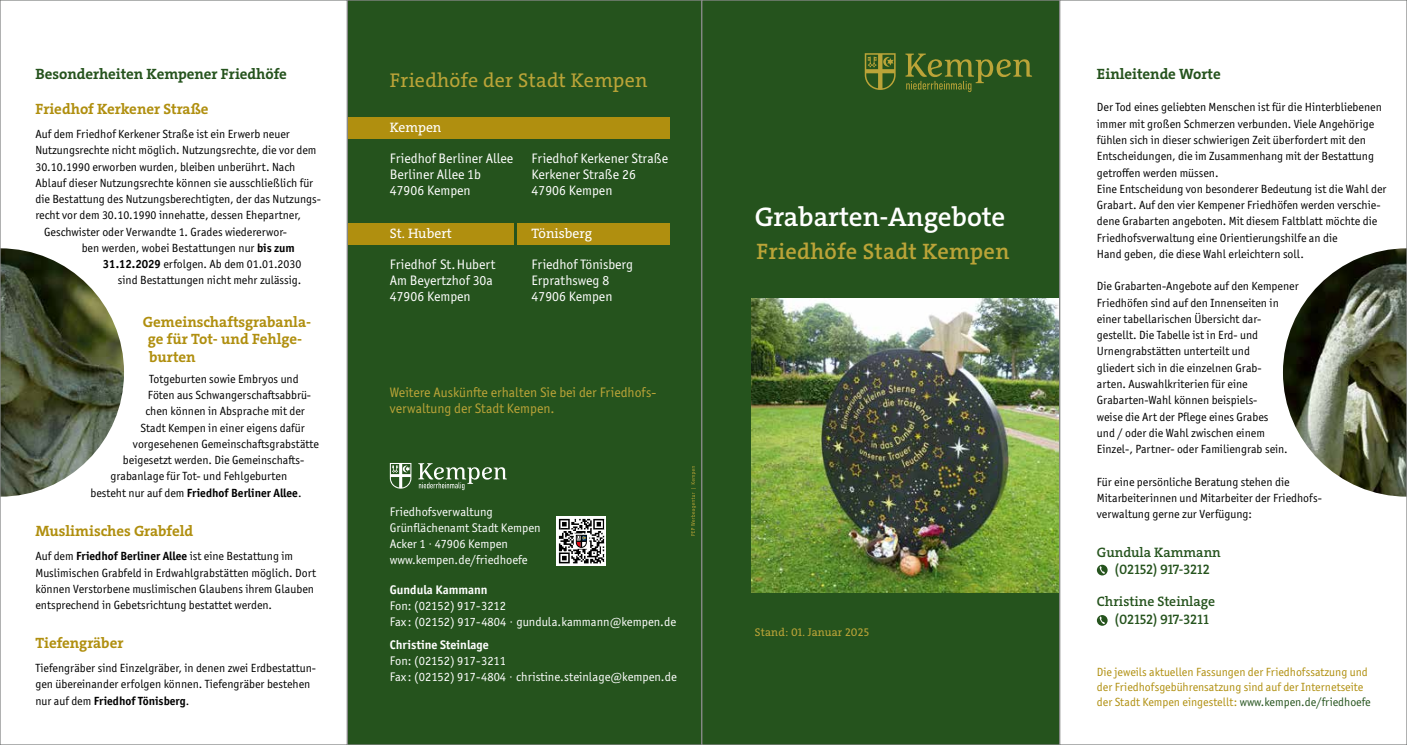
<style>
.page{position:relative;width:1407px;height:745px;background:#fff}
.page>*{position:absolute;margin:0;border:0;box-sizing:border-box;transform-origin:0 0}
.t1{font:600 27.12px "The Serif";color:#fff}
.t2{font:600 22.5px "The Serif";letter-spacing:.015em;color:#bba438}
.t3{font:20px "The Serif";letter-spacing:.015em;color:#bba438}
.t4{font:700 15px/17.5px "The Serif";color:#b08f0f}
.t5{font:700 15px "The Serif";color:#25531d}
.t6{font:13.75px/16.2px "Officina Sans ITC Pro";color:#fff}
.t7{font:13.75px/16.2px "Officina Sans ITC Pro";color:#bba438}
.t8{font:600 13.75px/17.5px "The Serif";color:#25531d;text-align:center}
.t9{font:13.75px "The Serif";color:#fff}
.t10{font:12.5px/15.8px "Officina Sans ITC Pro";color:#fff}
.t11{font:700 12.5px "Officina Sans ITC Pro";color:#fff}
.t12{font:11.88px/16.2px "Officina Sans ITC Pro";color:#000}
.t13{font:11.88px/15px "Officina Sans ITC Pro";color:#b08f0f}
.t14{font:700 11.88px "Officina Sans ITC Pro";color:#000}
.t15{font:11.25px "The Serif";letter-spacing:.015em;color:#bba438}
.s1{font-weight:700}
.s2{font-weight:400}
.s3{color:#25531d}
</style>
<div class="page">
<div style="left:347px;top:0;width:712px;height:744px;background:#25531d"></div>
<div style="left:347px;top:117px;width:323px;height:21px;background:#b08f0f"></div>
<div style="left:347px;top:223px;width:167px;height:21px;background:#b08f0f"></div>
<div style="left:517px;top:223px;width:153px;height:21px;background:#b08f0f"></div>
<svg style="left:691px;top:466px;width:5px;height:69px"></svg>
<img style="left:751px;top:298px;width:306px;height:294px">
<svg style="left:1097px;top:564px;width:10px;height:11px"></svg>
<svg style="left:1097px;top:615px;width:10px;height:10px"></svg>
<svg style="left:418px;top:463px;width:89px;height:27px"></svg>
<svg style="left:390px;top:463px;width:21px;height:25px"></svg>
<svg style="left:905px;top:54px;width:127px;height:38px"></svg>
<svg style="left:865px;top:53px;width:30px;height:37px"></svg>
<img style="left:2px;top:248px;width:122px;height:248px">
<img style="left:1283px;top:248px;width:122px;height:248px">
<svg style="left:556px;top:516px;width:50px;height:49px"></svg>
<img style="left:558px;top:518px;width:46px;height:45px">
<svg style="left:576px;top:534px;width:11px;height:13px"></svg>
<p class="t5" style="left:35px;top:64px;width:253px">Besonderheiten Kempener Friedhöfe</p>
<p class="t4" style="left:35px;top:100px;width:175px">Friedhof Kerkener Straße</p>
<p class="t5" style="left:1097px;top:64px;width:125px">Einleitende Worte</p>
<p class="t12" style="left:1097px;top:99px;width:291px">Der Tod eines geliebten Menschen ist für die Hinterbliebenen immer mit großen Schmerzen verbunden. Viele Angehörige fühlen sich in dieser schwierigen Zeit überfordert mit den Entscheidungen, die im Zusammenhang mit der Bestattung getroffen werden müssen.<br>Eine Entscheidung von besonderer Bedeutung ist die Wahl der Grabart. Auf den vier Kempener Friedhöfen werden verschie&shy;dene Grabarten angeboten. Mit diesem Faltblatt möchte die Friedhofsverwaltung eine Orientierungshilfe an die<br>Hand geben, die diese Wahl erleichtern soll.</p>
<p class="t12" style="left:1097px;top:278px;width:203px">Die Grabarten-Angebote auf den Kempener Friedhöfen sind auf den Innenseiten in einer tabellarischen Übersicht dar&shy;gestellt. Die Tabelle ist in Erd- und Urnengrabstätten unterteilt und<br>gliedert sich in die einzelnen Grab-<br>arten. Auswahlkriterien für eine Grabarten-Wahl können beispiels-<br>weise die Art der Pflege eines Grabes<br>und / oder die Wahl zwischen einem Einzel-, Partner- oder Familiengrab sein.</p>
<p class="t12" style="left:1097px;top:473px;width:226px">Für eine persönliche Beratung stehen die<br>Mitarbeiterinnen und Mitarbeiter der Friedhofs&shy;verwaltung gerne zur Verfügung:</p>
<p class="t8" style="left:1097px;top:543px;width:125px">Gundula Kammann (02152) 917-3212</p>
<p class="t8" style="left:1115px;top:592px;width:102px;text-align:left;text-indent:-18px">Christine Steinlage (02152) 917-3211</p>
<h3 class="t3" style="left:390px;top:67px;width:259px">Friedhöfe der Stadt Kempen</h3>
<p class="t9" style="left:390px;top:118px;width:53px">Kempen</p>
<p class="t12" style="left:35px;top:126px;width:256px">Auf dem Friedhof Kerkener Straße ist ein Erwerb neuer</p>
<p class="t12" style="left:35px;top:142px;width:283px">Nutzungsrechte nicht möglich. Nutzungsrechte, die vor dem</p>
<p class="t12" style="left:35px;top:158px;width:261px">30.10.1990 erworben wurden, bleiben unberührt. Nach</p>
<p class="t12" style="left:35px;top:174px;width:279px">Ablauf dieser Nutzungsrechte können sie ausschließlich für</p>
<p class="t12" style="left:35px;top:191px;width:287px">die Bestattung des Nutzungsberechtigten, der das Nutzungs-</p>
<p class="t12" style="left:35px;top:207px;width:267px">recht vor dem 30.10.1990 innehatte, dessen Ehepartner,</p>
<p class="t12" style="left:44px;top:223px;width:244px">Geschwister oder Verwandte 1. Grades wiedererwor-</p>
<p class="t12" style="left:82px;top:239px;width:215px">ben werden, wobei Bestattungen nur <span class="s1">bis zum</span></p>
<p class="t12" style="left:103px;top:256px;width:200px"><span class="s1">31.12.2029</span> erfolgen. Ab dem 01.01.2030</p>
<p class="t12" style="left:118px;top:272px;width:185px">sind Bestattungen nicht mehr zulässig.</p>
<p class="t6" style="left:390px;top:149px;width:125px">Friedhof Berliner Allee<br>Berliner Allee 1b<br>47906 Kempen</p>
<p class="t6" style="left:531px;top:149px;width:138px">Friedhof Kerkener Straße<br>Kerkener Straße 26<br>47906 Kempen</p>
<h1 class="t1" style="left:755px;top:199px;width:252px">Grabarten-Angebote</h1>
<h2 class="t2" style="left:756px;top:236px;width:254px">Friedhöfe Stadt Kempen</h2>
<p class="t9" style="left:390px;top:224px;width:64px">St. Hubert</p>
<p class="t9" style="left:531px;top:224px;width:62px">Tönisberg</p>
<p class="t6" style="left:390px;top:256px;width:107px">Friedhof St. Hubert<br>Am Beyertzhof 30a<br>47906 Kempen</p>
<p class="t6" style="left:531px;top:256px;width:103px">Friedhof Tönisberg<br>Erprathsweg 8<br>47906 Kempen</p>
<p class="t4" style="left:148px;top:313px;width:165px;text-indent:-5px">Gemeinschaftsgrabanla&shy;ge für Tot- und Fehlge&shy;burten</p>
<p class="t12" style="left:149px;top:370px;width:151px">Totgeburten sowie Embryos und</p>
<p class="t12" style="left:148px;top:386px;width:165px">Föten aus Schwangerschaftsabbrü-</p>
<p class="t12" style="left:145px;top:403px;width:161px">chen können in Absprache mit der</p>
<p class="t12" style="left:140px;top:419px;width:166px">Stadt Kempen in einer eigens dafür</p>
<p class="t12" style="left:133px;top:435px;width:187px">vorgesehenen Gemeinschaftsgrabstätte</p>
<p class="t12" style="left:123px;top:451px;width:183px">beigesetzt werden. Die Gemeinschafts-</p>
<p class="t12" style="left:110px;top:468px;width:178px">grabanlage für Tot- und Fehlgeburten</p>
<p class="t14" style="left:90px;top:485px;width:213px"><span class="s2">besteht nur auf dem</span> Friedhof Berliner Allee<span class="s2">.</span></p>
<p class="t7" style="left:390px;top:383px;width:268px">Weitere Auskünfte erhalten Sie bei der Friedhofs&shy;verwaltung der Stadt Kempen.</p>
<p class="t10" style="left:390px;top:504px;width:152px">Friedhofsverwaltung<br>Grünflächenamt Stadt Kempen<br>Acker 1 · 47906 Kempen www.kempen.de/friedhoefe</p>
<p class="t11" style="left:390px;top:582px;width:99px">Gundula Kammann</p>
<p class="t10" style="left:390px;top:597px;width:288px">Fon: (02152) 917-3212<br>Fax: (02152) 917-4804 · gundula.kammann@kempen.de</p>
<p class="t11" style="left:390px;top:636px;width:100px">Christine Steinlage</p>
<p class="t10" style="left:390px;top:652px;width:289px">Fon: (02152) 917-3211<br>Fax: (02152) 917-4804 · christine.steinlage@kempen.de</p>
<p class="t4" style="left:35px;top:522px;width:159px">Muslimisches Grabfeld</p>
<p class="t12" style="left:35px;top:547px;width:282px">Auf dem <span class="s1">Friedhof Berliner Allee</span> ist eine Bestattung im Muslimischen Grabfeld in Erdwahlgrabstätten möglich. Dort können Verstorbene muslimischen Glaubens ihrem Glauben entsprechend in Gebetsrichtung bestattet werden.</p>
<p class="t15" style="left:755px;top:624px;width:115px">Stand: 01. Januar 2025</p>
<p class="t4" style="left:35px;top:633px;width:90px">Tiefengräber</p>
<p class="t12" style="left:35px;top:659px;width:282px">Tiefengräber sind Einzelgräber, in denen zwei Erdbestattun&shy;gen übereinander erfolgen können. Tiefengräber bestehen nur auf dem <span class="s1">Friedhof Tönisberg</span>.</p>
<p class="t13" style="left:1097px;top:663px;width:275px">Die jeweils aktuellen Fassungen der Friedhofssatzung und der Friedhofsgebührensatzung sind auf der Internetseite der Stadt Kempen eingestellt: <span class="s3">www.kempen.de/friedhoefe</span></p>
</div>
